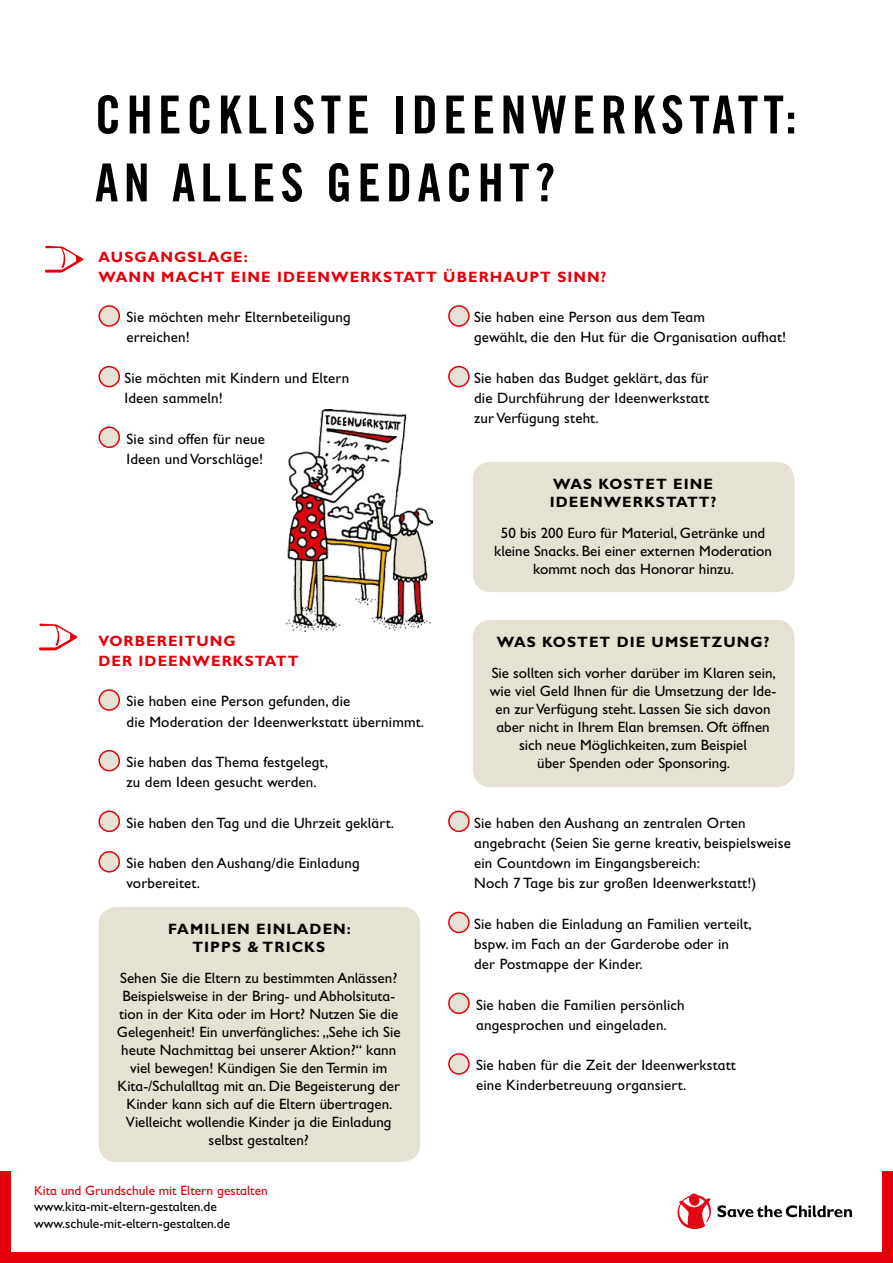
<style>
.page{position:relative;width:893px;height:1263px;background:#fff}
.page>*{position:absolute;margin:0;border:0;box-sizing:border-box;transform-origin:0 0}
.t1{font:52.5px/67.9px "Trade Gothic LT Pro Bd Cn 20";letter-spacing:.1em;color:#000}
.t2{font:15px/20.2px "Gill Sans Infant Std";letter-spacing:.01em;color:#000}
.t3{font:700 15px/20.2px "Gill Sans Infant Std";letter-spacing:.07em;color:#e3000b}
.t4{font:700 15px/18px "Gill Sans Infant Std";letter-spacing:.07em;color:#000}
.t5{font:13.5px/16.5px "Gill Sans Infant Std";color:#000}
.t6{font:13.5px "Gill Sans Infant Std";color:#e3000b}
</style>
<div class="page">
<div style="left:0;top:1171px;width:893px;height:92px;background:#e3000b"></div>
<div style="left:11px;top:1135px;width:870px;height:116px;background:#fff"></div>
<svg style="left:677px;top:1193px;width:175px;height:36px"></svg>
<svg style="left:45px;top:245px;width:39px;height:28px"></svg>
<svg style="left:39px;top:623px;width:39px;height:27px"></svg>
<div style="left:99px;top:306px;width:20px;height:20px;background:#e6e2d3;border-radius:50%"></div>
<div style="left:99px;top:305px;width:21px;height:22px;border:2px solid #e3000b;border-radius:50%"></div>
<div style="left:99px;top:367px;width:20px;height:20px;background:#e6e2d3;border-radius:50%"></div>
<div style="left:99px;top:366px;width:21px;height:21px;border:2px solid #e3000b;border-radius:50%"></div>
<div style="left:99px;top:427px;width:20px;height:20px;background:#e6e2d3;border-radius:50%"></div>
<div style="left:99px;top:426px;width:21px;height:22px;border:2px solid #e3000b;border-radius:50%"></div>
<div style="left:449px;top:306px;width:20px;height:20px;background:#e6e2d3;border-radius:50%"></div>
<div style="left:448px;top:305px;width:22px;height:22px;border:2px solid #e3000b;border-radius:50%"></div>
<div style="left:449px;top:367px;width:20px;height:20px;background:#e6e2d3;border-radius:50%"></div>
<div style="left:448px;top:366px;width:22px;height:21px;border:2px solid #e3000b;border-radius:50%"></div>
<div style="left:99px;top:690px;width:20px;height:20px;background:#e6e2d3;border-radius:50%"></div>
<div style="left:99px;top:689px;width:21px;height:22px;border:2px solid #e3000b;border-radius:50%"></div>
<div style="left:99px;top:751px;width:20px;height:20px;background:#e6e2d3;border-radius:50%"></div>
<div style="left:99px;top:750px;width:21px;height:21px;border:2px solid #e3000b;border-radius:50%"></div>
<div style="left:99px;top:811px;width:20px;height:20px;background:#e6e2d3;border-radius:50%"></div>
<div style="left:99px;top:810px;width:21px;height:22px;border:2px solid #e3000b;border-radius:50%"></div>
<div style="left:99px;top:852px;width:20px;height:20px;background:#e6e2d3;border-radius:50%"></div>
<div style="left:99px;top:851px;width:21px;height:21px;border:2px solid #e3000b;border-radius:50%"></div>
<div style="left:449px;top:811px;width:20px;height:20px;background:#e6e2d3;border-radius:50%"></div>
<div style="left:448px;top:810px;width:22px;height:22px;border:2px solid #e3000b;border-radius:50%"></div>
<div style="left:449px;top:912px;width:20px;height:20px;background:#e6e2d3;border-radius:50%"></div>
<div style="left:448px;top:912px;width:22px;height:21px;border:2px solid #e3000b;border-radius:50%"></div>
<div style="left:449px;top:993px;width:20px;height:20px;background:#e6e2d3;border-radius:50%"></div>
<div style="left:448px;top:992px;width:22px;height:22px;border:2px solid #e3000b;border-radius:50%"></div>
<div style="left:449px;top:1054px;width:20px;height:20px;background:#e6e2d3;border-radius:50%"></div>
<div style="left:448px;top:1053px;width:22px;height:22px;border:2px solid #e3000b;border-radius:50%"></div>
<img style="left:286px;top:409px;width:147px;height:222px">
<div style="left:473px;top:462px;width:321px;height:130px;background:#e6e2d3;border-radius:18px"></div>
<div style="left:473px;top:620px;width:321px;height:167px;background:#e6e2d3;border-radius:18px"></div>
<div style="left:99px;top:907px;width:321px;height:255px;background:#e6e2d3;border-radius:18px"></div>
<h1 class="t1" style="left:95px;top:80px;width:703px">CHECKLISTE IDEENWERKSTATT:<br>AN ALLES GEDACHT?</h1>
<p class="t3" style="left:99px;top:246px;width:509px">AUSGANGSLAGE:<br>WANN MACHT EINE I DEENWERKSTATT ÜBERHAUPT SINN?</p>
<p class="t2" style="left:127px;top:307px;width:226px">Sie möchten mehr Elternbeteiligung erreichen!</p>
<p class="t2" style="left:124px;top:368px;width:226px">Sie möchten mit Kindern und Eltern<br>Ideen sammeln!</p>
<p class="t2" style="left:127px;top:428px;width:140px">Sie sind offen für neue<br>Ideen und Vorschläge!</p>
<p class="t2" style="left:474px;top:307px;width:314px">Sie haben eine Person aus dem Team<br>gewählt, die den Hut für die Organisation aufhat!</p>
<p class="t2" style="left:474px;top:368px;width:236px;text-align:justify">Sie haben das Budget geklärt, das für die Durchführung der Ideenwerkstatt zur Verfügung steht.</p>
<p class="t3" style="left:98px;top:630px;width:201px">VORBEREITUNG<br>DER I DEENWERKSTATT</p>
<p class="t2" style="left:127px;top:691px;width:299px">Sie haben eine Person gefunden, die<br>die Moderation der Ideenwerkstatt übernimmt.</p>
<p class="t2" style="left:127px;top:752px;width:203px">Sie haben das Thema festgelegt, zu dem Ideen gesucht werden.</p>
<p class="t2" style="left:127px;top:812px;width:269px">Sie haben den Tag und die Uhrzeit geklärt.</p>
<p class="t2" style="left:127px;top:853px;width:235px">Sie haben den Aushang/die Einladung vorbereitet.</p>
<p class="t4" style="left:168px;top:920px;width:184px;text-align:center">FAMILIEN EINLADEN:<br>TIPPS &amp; TRICKS</p>
<p class="t2" style="left:117px;top:969px;width:285px;line-height:18px;text-align:center">Sehen Sie die Eltern zu bestimmten Anlässen?<br>Beispielsweise in der Bring- und Abholsituta&shy;tion in der Kita oder im Hort? Nutzen Sie die Gelegenheit! Ein unverfängliches: „Sehe ich Sie heute Nachmittag bei unserer Aktion?“ kann viel bewegen! Kündigen Sie den Termin im Kita-/Schulalltag mit an. Die Begeisterung der Kinder kann sich auf die Eltern übertragen.<br>Vielleicht wollendie Kinder ja die Einladung selbst gestalten?</p>
<p class="t6" style="left:34px;top:1182px;width:235px">Kita und Grundschule mit Eltern gestalten</p>
<p class="t5" style="left:34px;top:1198px;width:198px">www.kita-mit-eltern-gestalten.de www.schule-mit-eltern-gestalten.de</p>
<p class="t4" style="left:550px;top:475px;width:168px">WAS KOSTET EINE<br>I DEENWERKSTATT?</p>
<p class="t2" style="left:494px;top:524px;width:279px;line-height:18px;text-align:center">50 bis 200 Euro für Material, Getränke und kleine Snacks. Bei einer externen Moderation kommt noch das Honorar hinzu.</p>
<p class="t4" style="left:497px;top:633px;width:274px">WAS KOSTET DIE UMSETZUNG?</p>
<p class="t2" style="left:490px;top:664px;width:288px;line-height:18px;text-align:center">Sie sollten sich vorher darüber im Klaren sein, wie viel Geld Ihnen für die Umsetzung der Ide&shy;en zur Verfügung steht. Lassen Sie sich davon aber nicht in Ihrem Elan bremsen. Oft öffnen sich neue Möglichkeiten, zum Beispiel<br>über Spenden oder Sponsoring.</p>
<p class="t2" style="left:474px;top:812px;width:318px">Sie haben den Aushang an zentralen Orten angebracht (Seien Sie gerne kreativ, beispielsweise ein Countdown im Eingangsbereich:<br>Noch 7 Tage bis zur großen Ideenwerkstatt!)</p>
<p class="t2" style="left:474px;top:913px;width:279px">Sie haben die Einladung an Familien verteilt, bspw. im Fach an der Garderobe oder in der Postmappe der Kinder.</p>
<p class="t2" style="left:476px;top:994px;width:210px">Sie haben die Familien persönlich angesprochen und eingeladen.</p>
<p class="t2" style="left:476px;top:1055px;width:261px">Sie haben für die Zeit der Ideenwerkstatt eine Kinderbetreuung organsiert.</p>
</div>
